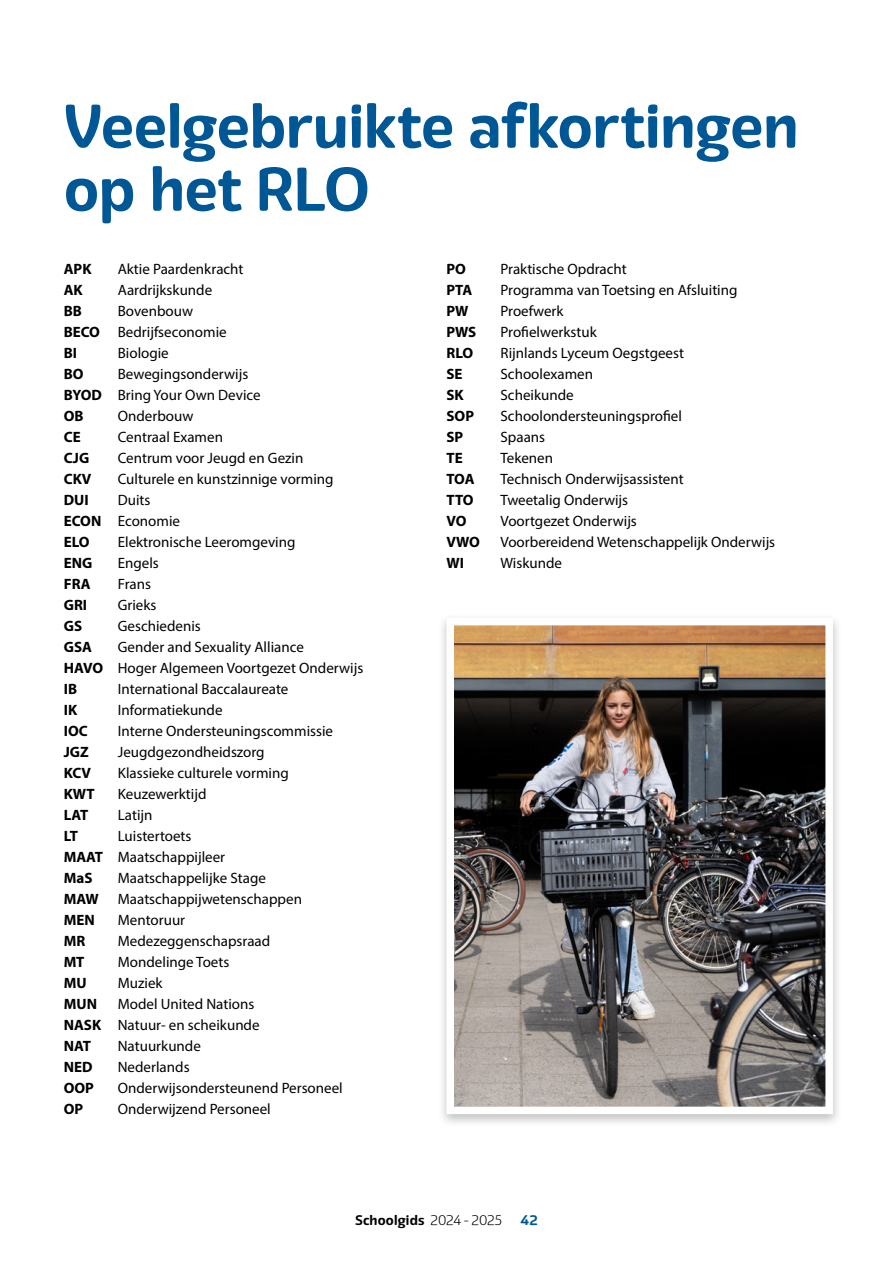
<style>
.page{position:relative;width:893px;height:1263px;background:#fff}
.page>*{position:absolute;margin:0;border:0;box-sizing:border-box;transform-origin:0 0}
.t1{font:700 60px/63px "Eigerdals";letter-spacing:-.01em;color:#005795}
.t2{font:15px/21px "Myriad Pro";color:#000}
.t3{font:700 15px "Myriad Pro";color:#000}
.t4{font:700 13.5px "Eigerdals";letter-spacing:.015em;color:#000}
.t5{font:700 13.5px "Eigerdals";color:#005795}
.s1{font-weight:700}
.s2{font-weight:300}
</style>
<div class="page">
<div style="left:437px;top:612px;width:406px;height:516px;background:#000;opacity:.25"></div>
<img style="left:455px;top:627px;width:369px;height:478px">
<div style="left:446px;top:618px;width:387px;height:496px;border:8px solid #fff"></div>
<h1 class="t1" style="left:64px;top:95px;width:736px">Veelgebruikte afkortingen op het RLO</h1>
<p class="t3" style="left:64px;top:259px;width:29px">APK</p>
<p class="t2" style="left:118px;top:258px;width:127px">Aktie Paardenkracht</p>
<p class="t3" style="left:64px;top:280px;width:21px">AK</p>
<p class="t2" style="left:118px;top:279px;width:96px">Aardrijkskunde</p>
<p class="t3" style="left:64px;top:301px;width:20px">BB</p>
<p class="t2" style="left:64px;top:300px;width:164px;text-indent:54px">Bovenbouw<br><span class="s1">BECO</span> Bedrijfseconomie<br><span class="s1">BI</span></p>
<p class="t2" style="left:118px;top:342px;width:52px">Biologie</p>
<p class="t2" style="left:64px;top:363px;width:198px;text-indent:54px">Bewegingsonderwijs<br><span class="s1">BYOD</span> Bring Your Own Device<br><span class="s1">OB</span></p>
<p class="t3" style="left:64px;top:364px;width:21px">BO</p>
<p class="t2" style="left:118px;top:405px;width:77px">Onderbouw</p>
<p class="t3" style="left:64px;top:427px;width:18px">CE</p>
<p class="t2" style="left:118px;top:426px;width:107px">Centraal Examen</p>
<p class="t3" style="left:64px;top:448px;width:27px">CJG</p>
<p class="t2" style="left:118px;top:447px;width:187px">Centrum voor Jeugd en Gezin</p>
<p class="t3" style="left:64px;top:469px;width:29px">CKV</p>
<p class="t2" style="left:118px;top:468px;width:217px">Culturele en kunstzinnige vorming</p>
<p class="t3" style="left:64px;top:490px;width:26px">DUI</p>
<p class="t2" style="left:64px;top:489px;width:118px;text-indent:54px">Duits<br><span class="s1">ECON</span> Economie<br><span class="s1">ELO</span></p>
<p class="t2" style="left:118px;top:531px;width:179px">Elektronische Leeromgeving</p>
<p class="t3" style="left:64px;top:553px;width:30px">ENG</p>
<p class="t2" style="left:118px;top:552px;width:43px">Engels</p>
<p class="t3" style="left:64px;top:574px;width:28px">FRA</p>
<p class="t2" style="left:118px;top:573px;width:35px">Frans</p>
<p class="t3" style="left:64px;top:595px;width:25px">GRI</p>
<p class="t2" style="left:118px;top:594px;width:40px">Grieks</p>
<p class="t3" style="left:64px;top:616px;width:20px">GS</p>
<p class="t2" style="left:118px;top:615px;width:85px">Geschiedenis</p>
<p class="t3" style="left:64px;top:637px;width:30px">GSA</p>
<p class="t2" style="left:64px;top:636px;width:301px;text-indent:54px">Gender and Sexuality Alliance<br><span class="s1">HAVO</span> Hoger Algemeen Voortgezet Onderwijs<br><span class="s1">IB</span></p>
<p class="t2" style="left:118px;top:678px;width:172px">International Baccalaureate</p>
<p class="t3" style="left:64px;top:700px;width:15px">IK</p>
<p class="t2" style="left:118px;top:699px;width:106px">Informatiekunde</p>
<p class="t3" style="left:64px;top:721px;width:25px">IOC</p>
<p class="t2" style="left:118px;top:720px;width:217px">Interne Ondersteuningscommissie</p>
<p class="t3" style="left:64px;top:742px;width:27px">JGZ</p>
<p class="t2" style="left:118px;top:741px;width:148px">Jeugdgezondheidszorg</p>
<p class="t3" style="left:64px;top:763px;width:29px">KCV</p>
<p class="t2" style="left:118px;top:762px;width:172px">Klassieke culturele vorming</p>
<p class="t3" style="left:64px;top:784px;width:33px">KWT</p>
<p class="t2" style="left:118px;top:783px;width:90px">Keuzewerktijd</p>
<p class="t3" style="left:64px;top:805px;width:26px">LAT</p>
<p class="t2" style="left:118px;top:804px;width:36px">Latijn</p>
<p class="t3" style="left:64px;top:826px;width:16px">LT</p>
<p class="t2" style="left:64px;top:825px;width:163px;text-indent:54px">Luistertoets<br><span class="s1">MAAT</span> Maatschappijleer<br><span class="s1">MaS</span></p>
<p class="t2" style="left:118px;top:867px;width:150px">Maatschappelijke Stage</p>
<p class="t3" style="left:64px;top:889px;width:36px">MAW</p>
<p class="t2" style="left:118px;top:888px;width:186px">Maatschappijwetenschappen</p>
<p class="t3" style="left:64px;top:910px;width:33px">MEN</p>
<p class="t2" style="left:118px;top:909px;width:69px">Mentoruur</p>
<p class="t3" style="left:64px;top:931px;width:23px">MR</p>
<p class="t2" style="left:118px;top:930px;width:154px">Medezeggenschapsraad</p>
<p class="t3" style="left:64px;top:952px;width:22px">MT</p>
<p class="t2" style="left:118px;top:951px;width:113px">Mondelinge Toets</p>
<p class="t3" style="left:64px;top:973px;width:24px">MU</p>
<p class="t2" style="left:118px;top:972px;width:46px">Muziek</p>
<p class="t3" style="left:64px;top:994px;width:35px">MUN</p>
<p class="t2" style="left:64px;top:993px;width:197px;text-indent:54px">Model United Nations<br><span class="s1">NASK</span> Natuur- en scheikunde<br><span class="s1">NAT</span></p>
<p class="t2" style="left:118px;top:1035px;width:85px">Natuurkunde</p>
<p class="t3" style="left:64px;top:1057px;width:30px">NED</p>
<p class="t2" style="left:118px;top:1056px;width:73px">Nederlands</p>
<p class="t3" style="left:64px;top:1078px;width:32px">OOP</p>
<p class="t2" style="left:118px;top:1077px;width:226px">Onderwijsondersteunend Personeel</p>
<p class="t3" style="left:64px;top:1099px;width:21px">OP</p>
<p class="t2" style="left:118px;top:1098px;width:154px">Onderwijzend Personeel</p>
<p class="t3" style="left:446px;top:259px;width:21px">PO</p>
<p class="t2" style="left:500px;top:258px;width:128px">Praktische Opdracht</p>
<p class="t3" style="left:446px;top:280px;width:27px">PTA</p>
<p class="t2" style="left:500px;top:279px;width:239px">Programma van Toetsing en Afsluiting</p>
<p class="t3" style="left:446px;top:301px;width:23px">PW</p>
<p class="t2" style="left:500px;top:300px;width:65px">Proefwerk</p>
<p class="t3" style="left:446px;top:322px;width:31px">PWS</p>
<p class="t2" style="left:500px;top:321px;width:98px">Profielwerkstuk</p>
<p class="t3" style="left:446px;top:343px;width:28px">RLO</p>
<p class="t2" style="left:500px;top:342px;width:185px">Rijnlands Lyceum Oegstgeest</p>
<p class="t3" style="left:446px;top:364px;width:18px">SE</p>
<p class="t2" style="left:500px;top:363px;width:94px">Schoolexamen</p>
<p class="t3" style="left:446px;top:385px;width:19px">SK</p>
<p class="t2" style="left:500px;top:384px;width:75px">Scheikunde</p>
<p class="t3" style="left:446px;top:406px;width:29px">SOP</p>
<p class="t2" style="left:500px;top:405px;width:183px">Schoolondersteuningsprofiel</p>
<p class="t3" style="left:446px;top:427px;width:18px">SP</p>
<p class="t2" style="left:500px;top:426px;width:46px">Spaans</p>
<p class="t3" style="left:446px;top:448px;width:18px">TE</p>
<p class="t2" style="left:500px;top:447px;width:54px">Tekenen</p>
<p class="t3" style="left:446px;top:469px;width:30px">TOA</p>
<p class="t2" style="left:500px;top:468px;width:185px">Technisch Onderwijsassistent</p>
<p class="t3" style="left:446px;top:490px;width:29px">TTO</p>
<p class="t2" style="left:500px;top:489px;width:129px">Tweetalig Onderwijs</p>
<p class="t3" style="left:446px;top:511px;width:22px">VO</p>
<p class="t2" style="left:500px;top:510px;width:138px">Voortgezet Onderwijs</p>
<p class="t3" style="left:446px;top:532px;width:35px">VWO</p>
<p class="t2" style="left:500px;top:531px;width:276px">Voorbereidend Wetenschappelijk Onderwijs</p>
<p class="t3" style="left:446px;top:553px;width:19px">WI</p>
<p class="t2" style="left:500px;top:552px;width:63px">Wiskunde</p>
<p class="t4" style="left:355px;top:1212px;width:148px">Schoolgids <span class="s2">2024 - 2025</span></p>
<p class="t5" style="left:521px;top:1212px;width:18px">42</p>
</div>
